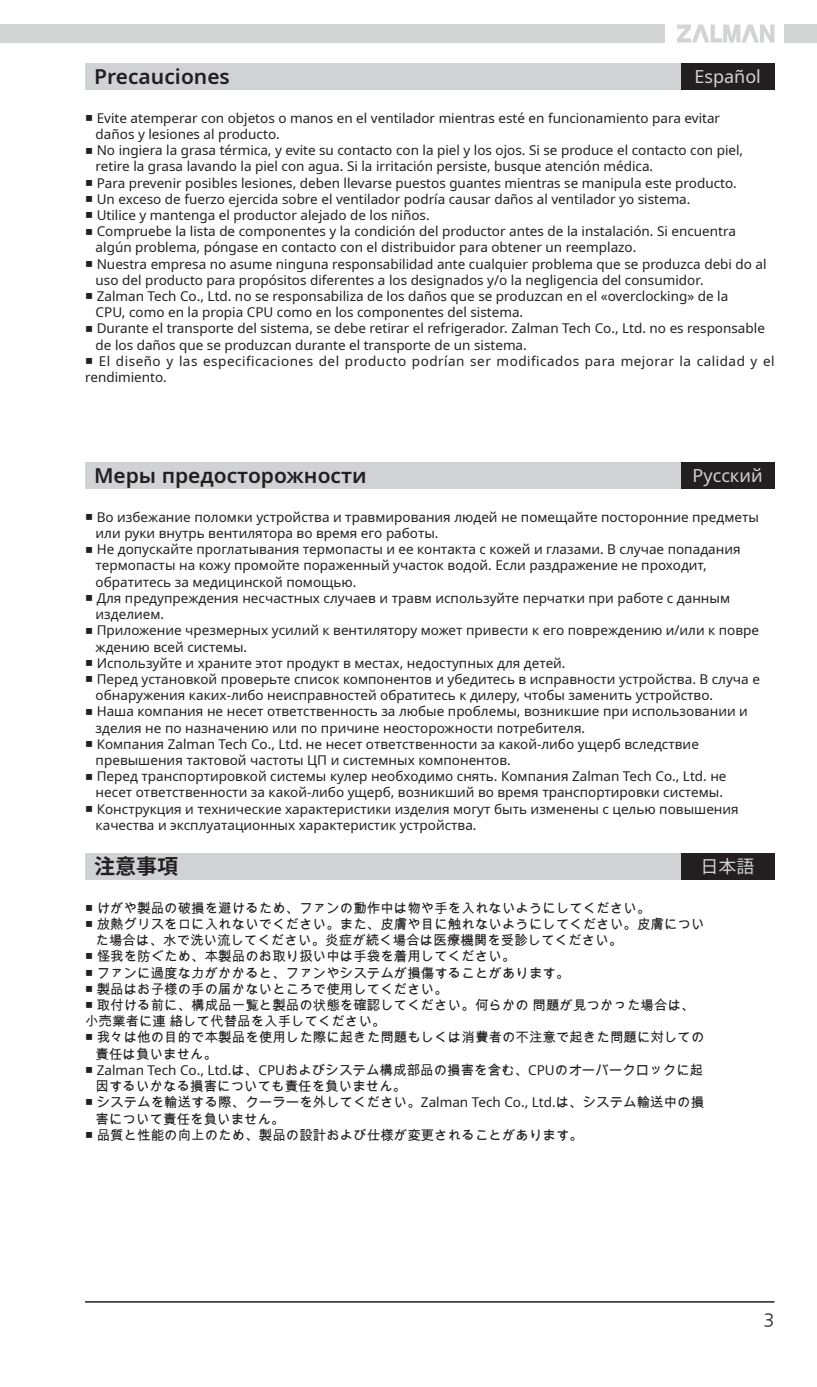
<style>
.page{position:relative;width:817px;height:1387px;background:#fff}
.page>*{position:absolute;margin:0;border:0;box-sizing:border-box;transform-origin:0 0}
.t1{font:600 21px "Noto Sans";color:#231f20}
.t2{font:700 21px "Noto Sans CJ Kkr";color:#231f20}
.t3{font:18px "Noto Sans";color:#d1d2d4}
.t4{font:18px "Noto Sans CJ Kkr";color:#d1d2d4}
.t5{font:18px "Nanum Gothic";color:#231f20}
.t6{font:13.5px "Noto Sans";color:#231f20}
.t7{font:13.5px "Arial Unicode MS";color:#231f20}
.t8{font:13.5px/16.2px "Noto Sans";letter-spacing:.035em;color:#231f20}
.s1{font-family:"Arial Unicode MS"}
.s2{font-family:"Noto Sans"}
</style>
<div class="page">
<svg style="left:677px;top:25px;width:97px;height:18px"></svg>
<hr style="left:85px;top:1300px;width:689px;height:2px;background:#231f20">
<div style="left:0;top:25px;width:664px;height:18px;background:#d3d4d4"></div>
<div style="left:783px;top:25px;width:33px;height:18px;background:#d3d4d4"></div>
<div style="left:85px;top:63px;width:688px;height:27px;background:#d1d2d4"></div>
<div style="left:85px;top:462px;width:688px;height:27px;background:#d1d2d4"></div>
<div style="left:85px;top:853px;width:688px;height:26px;background:#d1d2d4"></div>
<div style="left:680px;top:63px;width:94px;height:27px;background:#231f20"></div>
<div style="left:680px;top:462px;width:94px;height:27px;background:#231f20"></div>
<div style="left:680px;top:853px;width:94px;height:26px;background:#231f20"></div>
<p class="t1" style="left:94px;top:62px;width:137px">Precauciones</p>
<p class="t6" style="left:85px;top:108px;width:636px"><span class="s1">■</span> Evite atemperar con objetos o manos en el ventilador mientras esté en funcionamiento para evitar</p>
<p class="t6" style="left:96px;top:124px;width:186px">daños y lesiones al producto.</p>
<p class="t6" style="left:85px;top:141px;width:659px"><span class="s1">■</span> No ingiera la grasa térmica, y evite su contacto con la piel y los ojos. Si se produce el contacto con piel,</p>
<p class="t6" style="left:96px;top:157px;width:559px">retire la grasa lavando la piel con agua. Si la irritación persiste, busque atención médica.</p>
<p class="t6" style="left:85px;top:173px;width:653px"><span class="s1">■</span> Para prevenir posibles lesiones, deben llevarse puestos guantes mientras se manipula este producto.</p>
<p class="t6" style="left:85px;top:189px;width:606px"><span class="s1">■</span> Un exceso de fuerzo ejercida sobre el ventilador podría causar daños al ventilador yo sistema.</p>
<p class="t6" style="left:85px;top:205px;width:346px"><span class="s1">■</span> Utilice y mantenga el productor alejado de los niños.</p>
<p class="t6" style="left:85px;top:222px;width:652px"><span class="s1">■</span> Compruebe la lista de componentes y la condición del productor antes de la instalación. Si encuentra</p>
<p class="t6" style="left:96px;top:238px;width:542px">algún problema, póngase en contacto con el distribuidor para obtener un reemplazo.</p>
<p class="t6" style="left:85px;top:254px;width:683px"><span class="s1">■</span> Nuestra empresa no asume ninguna responsabilidad ante cualquier problema que se produzca debi do al</p>
<p class="t6" style="left:96px;top:270px;width:609px">uso del producto para propósitos diferentes a los designados y/o la negligencia del consumidor.</p>
<p class="t6" style="left:85px;top:286px;width:644px"><span class="s1">■</span> Zalman Tech Co., Ltd. no se responsabiliza de los daños que se produzcan en el «overclocking» de la</p>
<p class="t6" style="left:96px;top:303px;width:429px">CPU, como en la propia CPU como en los componentes del sistema.</p>
<p class="t6" style="left:85px;top:319px;width:681px"><span class="s1">■</span> Durante el transporte del sistema, se debe retirar el refrigerador. Zalman Tech Co., Ltd. no es responsable</p>
<p class="t6" style="left:96px;top:335px;width:432px">de los daños que se produzcan durante el transporte de un sistema.</p>
<p class="t8" style="left:85px;top:353px;width:691px"><span class="s1">■</span> El diseño y las especificaciones del producto podrían ser modificados para mejorar la calidad y el rendimiento.</p>
<p class="t3" style="left:694px;top:64px;width:68px">Español</p>
<p class="t1" style="left:94px;top:461px;width:274px">Меры предосторожности</p>
<p class="t3" style="left:692px;top:463px;width:72px">Pусский</p>
<p class="t6" style="left:85px;top:507px;width:675px"><span class="s1">■</span> Во избежание поломки устройства и травмирования людей не помещайте посторонние предметы</p>
<p class="t6" style="left:96px;top:523px;width:344px">или руки внутрь вентилятора во время его работы.</p>
<p class="t6" style="left:85px;top:540px;width:657px"><span class="s1">■</span> Не допускайте проглатывания термопасты и ее контакта с кожей и глазами. В случае попадания</p>
<p class="t6" style="left:96px;top:556px;width:612px">термопасты на кожу промойте пораженный участок водой. Если раздражение не проходит,</p>
<p class="t6" style="left:96px;top:572px;width:262px">обратитесь за медицинской помощью.</p>
<p class="t6" style="left:85px;top:588px;width:646px"><span class="s1">■</span> Для предупреждения несчастных случаев и травм используйте перчатки при работе с данным</p>
<p class="t6" style="left:96px;top:604px;width:70px">изделием.</p>
<p class="t6" style="left:85px;top:621px;width:675px"><span class="s1">■</span> Приложение чрезмерных усилий к вентилятору может привести к его повреждению и/или к повре</p>
<p class="t6" style="left:96px;top:637px;width:153px">ждению всей системы.</p>
<p class="t6" style="left:85px;top:653px;width:482px"><span class="s1">■</span> Используйте и храните этот продукт в местах, недоступных для детей.</p>
<p class="t6" style="left:85px;top:669px;width:676px"><span class="s1">■</span> Перед установкой проверьте список компонентов и убедитесь в исправности устройства. В случа е</p>
<p class="t6" style="left:96px;top:685px;width:619px">обнаружения каких-либо неисправностей обратитесь к дилеру, чтобы заменить устройство.</p>
<p class="t6" style="left:85px;top:702px;width:664px"><span class="s1">■</span> Наша компания не несет ответственность за любые проблемы, возникшие при использовании и</p>
<p class="t6" style="left:96px;top:718px;width:491px">зделия не по назначению или по причине неосторожности потребителя.</p>
<p class="t6" style="left:85px;top:734px;width:615px"><span class="s1">■</span> Компания Zalman Tech Co., Ltd. не несет ответственности за какой-либо ущерб вследствие</p>
<p class="t6" style="left:96px;top:750px;width:416px">превышения тактовой частоты ЦП и системных компонентов.</p>
<p class="t6" style="left:85px;top:766px;width:642px"><span class="s1">■</span> Перед транспортировкой системы кулер необходимо снять. Компания Zalman Tech Co., Ltd. не</p>
<p class="t6" style="left:96px;top:783px;width:628px">несет ответственности за какой-либо ущерб, возникший во время транспортировки системы.</p>
<p class="t6" style="left:85px;top:799px;width:655px"><span class="s1">■</span> Конструкция и технические характеристики изделия могут быть изменены с целью повышения</p>
<p class="t6" style="left:96px;top:815px;width:382px">качества и эксплуатационных характеристик устройства.</p>
<p class="t2" style="left:94px;top:854px;width:85px">注意事項</p>
<p class="t4" style="left:700px;top:856px;width:55px">日本語</p>
<p class="t7" style="left:85px;top:898px;width:567px">■ けがや製品の破損を避けるため、ファンの動作中は物や手を入れないようにしてください。</p>
<p class="t7" style="left:85px;top:914px;width:621px">■ 放熱グリスを口に入れないでください。また、皮膚や目に触れないようにしてください。皮膚につい</p>
<p class="t7" style="left:96px;top:930px;width:528px">た場合は、水で洗い流してください。炎症が続く場合は医療機関を受診してください。</p>
<p class="t7" style="left:85px;top:946px;width:432px">■ 怪我を防ぐため、本製品のお取り扱い中は手袋を着用してください。</p>
<p class="t7" style="left:85px;top:962px;width:486px">■ ファンに過度な力がかかると、ファンやシステムが損傷することがあります。</p>
<p class="t7" style="left:85px;top:979px;width:364px">■ 製品はお子様の手の届かないところで使用してください。</p>
<p class="t7" style="left:85px;top:995px;width:611px">■ 取付ける前に、構成品一覧と製品の状態を確認してください。何らかの問題が見つかった場合は、</p>
<p class="t7" style="left:85px;top:1011px;width:302px">小売業者に連絡して代替品を入手してください。</p>
<p class="t7" style="left:85px;top:1027px;width:621px">■ 我々は他の目的で本製品を使用した際に起きた問題もしくは消費者の不注意で起きた問題に対しての</p>
<p class="t7" style="left:96px;top:1043px;width:123px">責任は負いません。</p>
<p class="t7" style="left:85px;top:1060px;width:619px">■ <span class="s2">Zalman Tech Co., Ltd.</span>は、<span class="s2">CPU</span>およびシステム構成部品の損害を含む、<span class="s2">CPU</span>のオーバークロックに起</p>
<p class="t7" style="left:96px;top:1076px;width:312px">因するいかなる損害についても責任を負いません。</p>
<p class="t7" style="left:85px;top:1092px;width:620px">■ システムを輸送する際、クーラーを外してください。<span class="s2">Zalman Tech Co., Ltd.</span>は、システム輸送中の損</p>
<p class="t7" style="left:96px;top:1108px;width:190px">害について責任を負いません。</p>
<p class="t7" style="left:85px;top:1124px;width:499px">■ 品質と性能の向上のため、製品の設計および仕様が変更されることがあります。</p>
<h2 class="t5" style="left:763px;top:1311px;width:12px">3</h2>
</div>
